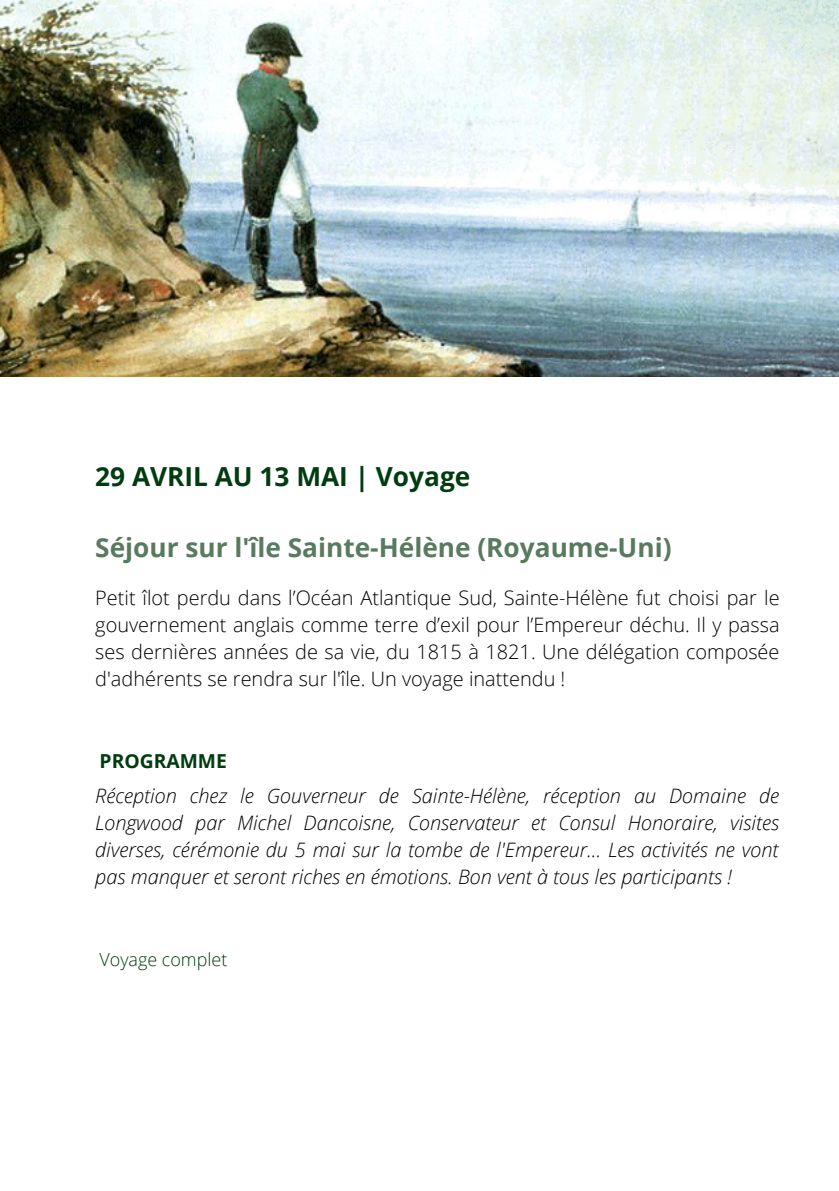
<style>
.page{position:relative;width:839px;height:1191px;background:#fff}
.page>*{position:absolute;margin:0;border:0;box-sizing:border-box;transform-origin:0 0}
.t1{font:700 26.2px "Open Sans";color:#597a60}
.t2{font:700 26.2px "Open Sans";color:#013c10}
.t3{font:italic 300 20px/27px "Open Sans";color:#000;text-align:justify}
.t4{font:300 20px/27px "Open Sans";color:#000;text-align:justify}
.t5{font:700 19.2px "Open Sans";color:#013c10}
.t6{font:300 18px "Open Sans";color:#013c10}
</style>
<div class="page">
<img style="left:0;top:0;width:838px;height:377px">
<p class="t2" style="left:95px;top:458px;width:376px">29 AVRIL AU 13 MAI | Voyage</p>
<p class="t1" style="left:95px;top:529px;width:577px">Séjour sur l'île Sainte-Hélène (Royaume-Uni)</p>
<p class="t4" style="left:95px;top:583px;width:685px">Petit îlot perdu dans l’Océan Atlantique Sud, Sainte-Hélène fut choisi par le gouvernement anglais comme terre d’exil pour l’Empereur déchu. Il y passa ses dernières années de sa vie, du 1815 à 1821. Une délégation composée d'adhérents se rendra sur l'île. Un voyage inattendu !</p>
<p class="t5" style="left:100px;top:748px;width:129px">PROGRAMME</p>
<p class="t3" style="left:95px;top:781px;width:685px">Réception chez le Gouverneur de Sainte-Hélène, réception au Domaine de Longwood par Michel Dancoisne, Conservateur et Consul Honoraire, visites diverses, cérémonie du 5 mai sur la tombe de l'Empereur... Les activités ne vont pas manquer et seront riches en émotions. Bon vent à tous les participants !</p>
<p class="t6" style="left:100px;top:947px;width:129px">Voyage complet</p>
</div>
